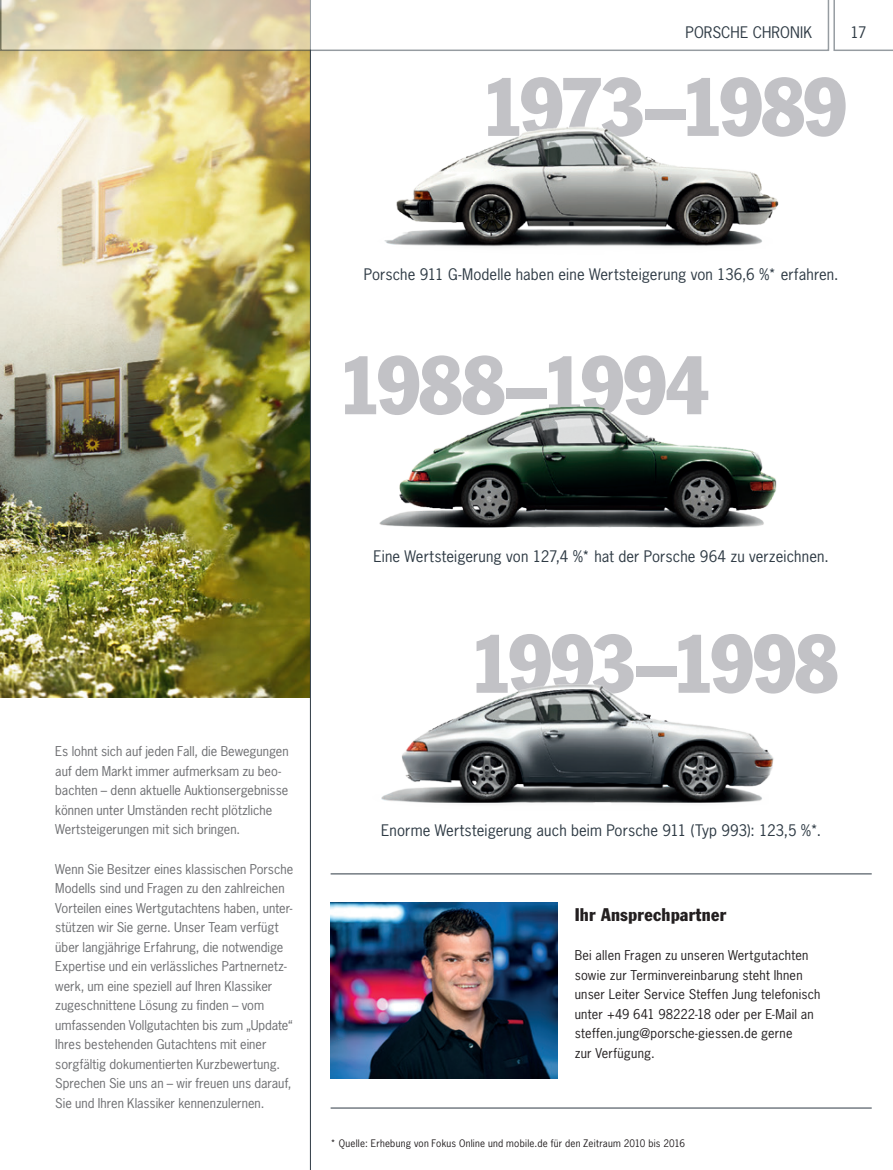
<style>
.page{position:relative;width:893px;height:1170px;background:#fff}
.page>*{position:absolute;margin:0;border:0;box-sizing:border-box;transform-origin:0 0}
.t1{font:condensed 81.45px "Porsche Franklin Gothic";letter-spacing:-.025em;color:#c2c2c6}
.Fließtext{font:condensed 18px "Porsche Franklin Gothic";letter-spacing:.015em;color:#231f20}
.t2{font:15px "Porsche News Gothic";letter-spacing:.01em;color:#2e3a44}
.t3{font:12.75px/19.5px "Porsche News Gothic";color:#6c6d70}
.Fließtext-2{font:12.75px/19.5px "Porsche News Gothic";letter-spacing:.015em;color:#231f20}
.t4{font:9.75px "Porsche News Gothic";letter-spacing:.025em;color:#231f20}
</style>
<div class="page">
<img style="left:0;top:52px;width:310px;height:646px">
<hr style="left:310px;top:0;width:1px;height:1169px;background:#2e3a44">
<hr style="left:331px;top:1107px;width:541px;height:1px;background:#2e3a44">
<hr style="left:331px;top:873px;width:541px;height:1px;background:#2e3a44">
<img style="left:381px;top:684px;width:393px;height:119px">
<img style="left:384px;top:127px;width:395px;height:120px">
<img style="left:379px;top:406px;width:398px;height:122px">
<svg style="left:0;top:0;width:893px;height:52px"></svg>
<img style="left:331px;top:902px;width:226px;height:176px">
<p class="t2" style="left:685px;top:22px;width:128px">PORSCHE CHRONIK</p>
<p class="t2" style="left:850px;top:22px;width:17px">17</p>
<h1 class="t1" style="left:480px;top:57px;width:368px">1973–1989</h1>
<p class="t2" style="left:364px;top:265px;width:476px">Porsche 911 G-Modelle haben eine Wertsteigerung von 136,6 %* erfahren.</p>
<h1 class="t1" style="left:337px;top:335px;width:373px">1988–1994</h1>
<p class="t3" style="left:55px;top:741px;width:235px">Es lohnt sich auf jeden Fall, die Bewegungen auf dem Markt immer aufmerksam zu beo&shy;bachten – denn aktuelle Auktionsergebnisse können unter Umständen recht plötzliche Wertsteigerungen mit sich bringen.</p>
<p class="t3" style="left:55px;top:858px;width:239px">Wenn Sie Besitzer eines klassischen Porsche Modells sind und Fragen zu den zahlreichen Vorteilen eines Wertgutachtens haben, unter&shy;stützen wir Sie gerne. Unser Team verfügt über langjährige Erfahrung, die notwendige Expertise und ein verlässliches Partnernetz&shy;werk, um eine speziell auf Ihren Klassiker zugeschnittene Lösung zu finden – vom umfassenden Vollgutachten bis zum „Update“ Ihres bestehenden Gutachtens mit einer sorgfältig dokumentierten Kurzbewertung.<br>Sprechen Sie uns an – wir freuen uns darauf, Sie und Ihren Klassiker kennenzulernen.</p>
<p class="t2" style="left:373px;top:546px;width:457px">Eine Wertsteigerung von 127,4 %* hat der Porsche 964 zu verzeichnen.</p>
<h1 class="t1" style="left:469px;top:614px;width:371px">1993–1998</h1>
<p class="t2" style="left:381px;top:821px;width:441px">Enorme Wertsteigerung auch beim Porsche 911 (Typ 993): 123,5 %*.</p>
<p class="Fließtext" style="left:575px;top:903px;width:153px">Ihr Ansprechpartner</p>
<p class="Fließtext-2" style="left:575px;top:945px;width:247px">Bei allen Fragen zu unseren Wertgutachten sowie zur Terminvereinbarung steht Ihnen unser Leiter Service Steffen Jung telefonisch unter +49 641 98222-18 oder per E-Mail an steffen.jung@porsche-giessen.de gerne<br>zur Verfügung.</p>
<p class="t4" style="left:331px;top:1137px;width:356px">* Quelle: Erhebung von Fokus Online und mobile.de für den Zeitraum 2010 bis 2016</p>
</div>
